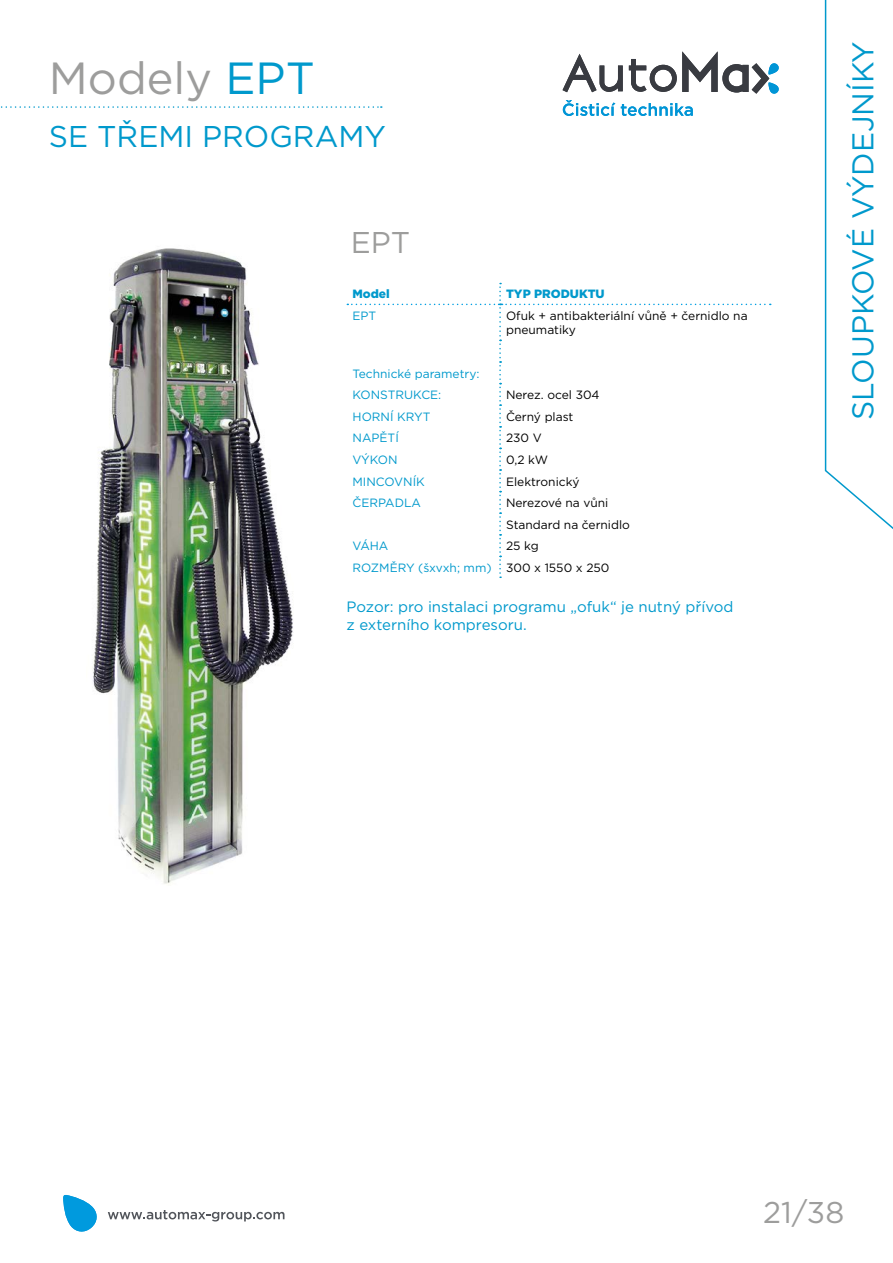
<style>
.page{position:relative;width:893px;height:1263px;background:#fff}
.page>*{position:absolute;margin:0;border:0;box-sizing:border-box;transform-origin:0 0}
.t1{font:45px "Gotham Book CE";color:#9d9d9c}
.t2{font:30px "Gotham Book CE";color:#09c}
.t3{font:30px "Gotham Book CE";color:#9d9d9c}
.t4{font:15px/18px "Gotham Book CE";color:#09c}
.t5{font:12px/14.4px "Gotham Book CE";color:#000}
.t6{font:12px/21.6px "Gotham Book CE";color:#09c}
.t7{font:12px "Gotham Black CE";color:#09c}
.s1{color:#09c}
.s2{color:#000}
</style>
<div class="page">
<svg style="left:824px;top:0;width:69px;height:529px"></svg>
<svg style="left:63px;top:1195px;width:34px;height:37px"></svg>
<svg style="left:108px;top:1210px;width:176px;height:11px"></svg>
<svg style="left:1px;top:106px;width:381px;height:2px"></svg>
<svg style="left:563px;top:54px;width:60px;height:38px"></svg>
<svg style="left:629px;top:51px;width:150px;height:43px"></svg>
<svg style="left:563px;top:100px;width:52px;height:16px"></svg>
<svg style="left:621px;top:103px;width:72px;height:13px"></svg>
<svg style="left:347px;top:283px;width:424px;height:295px"></svg>
<img style="left:92px;top:248px;width:201px;height:636px">
<h1 class="t1" style="left:49px;top:52px;width:267px">Modely <span class="s1">EPT</span></h1>
<h2 class="t2" style="left:49px;top:119px;width:338px">SE TŘEMI PROGRAMY</h2>
<h2 class="t3" style="left:351px;top:224px;width:61px">EPT</h2>
<p class="t7" style="left:353px;top:287px;width:39px">Model</p>
<p class="t7" style="left:506px;top:287px;width:100px">TYP PRODUKTU</p>
<p class="t6" style="left:353px;top:305px;width:25px">EPT</p>
<p class="t5" style="left:506px;top:308px;width:243px">Ofuk + antibakteriální vůně + černidlo na pneumatiky</p>
<p class="t6" style="left:353px;top:362px;width:129px">Technické parametry:<br>KONSTRUKCE:</p>
<p class="t5" style="left:506px;top:388px;width:95px">Nerez. ocel 304</p>
<p class="t6" style="left:353px;top:406px;width:79px">HORNÍ KRYT</p>
<p class="t5" style="left:506px;top:409px;width:69px">Černý plast</p>
<p class="t6" style="left:353px;top:427px;width:48px">NAPĚTÍ</p>
<p class="t5" style="left:506px;top:431px;width:37px">230 V</p>
<p class="t6" style="left:353px;top:449px;width:47px">VÝKON</p>
<p class="t5" style="left:506px;top:452px;width:44px">0,2 kW</p>
<p class="t6" style="left:353px;top:470px;width:74px">MINCOVNÍK</p>
<p class="t5" style="left:506px;top:474px;width:75px">Elektronický</p>
<p class="t6" style="left:353px;top:492px;width:70px">ČERPADLA</p>
<p class="t5" style="left:506px;top:492px;width:125px;line-height:21.6px">Nerezové na vůni<br>Standard na černidlo</p>
<p class="t6" style="left:353px;top:535px;width:37px">VÁHA</p>
<p class="t6" style="left:353px;top:535px;width:258px;text-indent:153px"><span class="s2">25 kg<br></span>ROZMĚRY (šxvxh; mm) <span class="s2">300 x 1550 x 250</span></p>
<p class="t4" style="left:347px;top:597px;width:388px">Pozor: pro instalaci programu „ofuk“ je nutný přívod z externího kompresoru.</p>
<h2 class="t2" style="left:845px;top:420px;width:380px;rotate:-90deg">SLOUPKOVÉ VÝDEJNÍKY</h2>
<h2 class="t3" style="left:763px;top:1194px;width:82px">21/38</h2>
</div>
